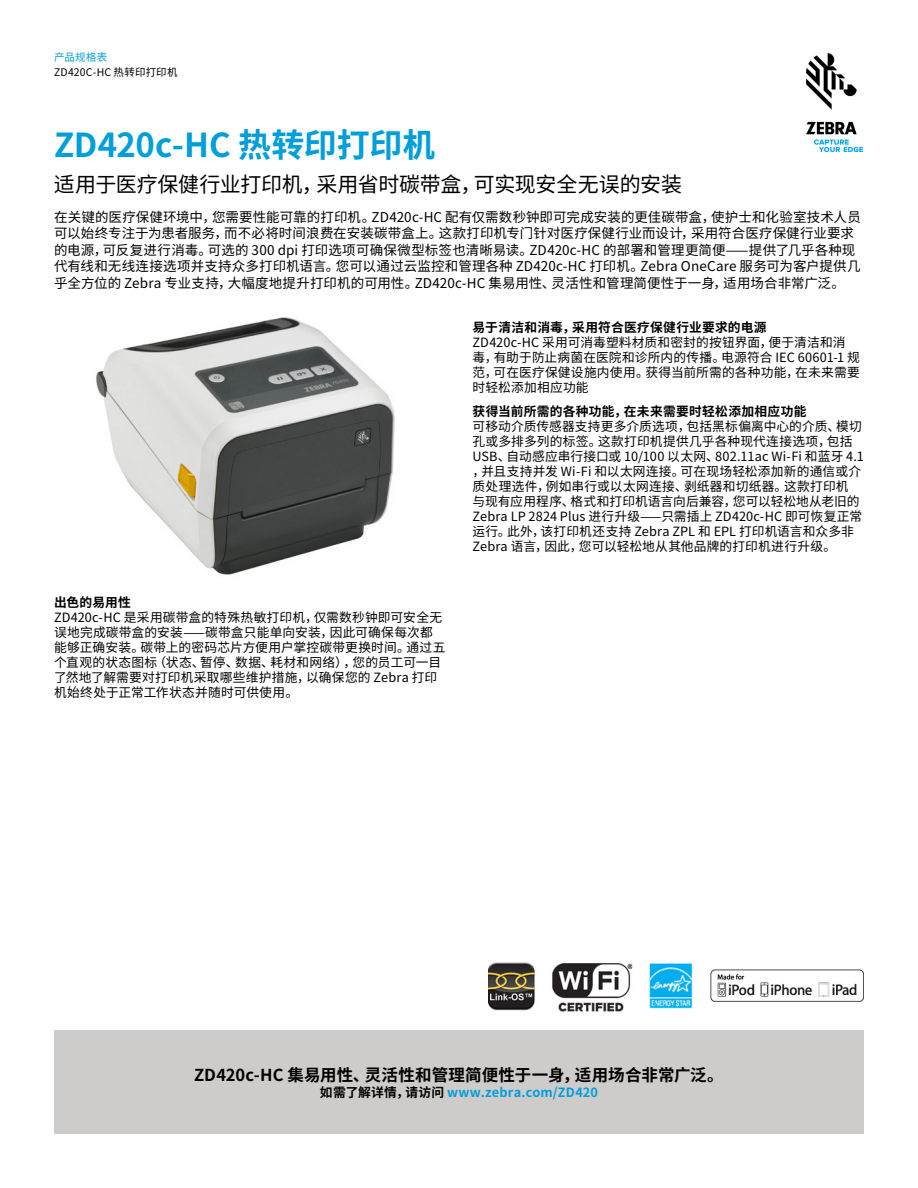
<style>
.page{position:relative;width:918px;height:1188px;background:#fff}
.page>*{position:absolute;margin:0;border:0;box-sizing:border-box;transform-origin:0 0}
.t1{font:700 33px "Noto Sans CJ Ksc";letter-spacing:-.005em;color:#009edb}
.t2{font:21px "Noto Sans CJ Ksc";letter-spacing:-.015em;color:#000}
.t3{font:700 16.5px "Noto Sans CJ Ksc";color:#000}
.t4{font:13.5px/16.5px "Noto Sans CJ Ksc";letter-spacing:.005em;color:#000}
.t5{font:12.75px/15px "Noto Sans CJ Ksc";letter-spacing:.01em;color:#000}
.t6{font:700 12.75px "Noto Sans CJ Ksc";letter-spacing:.02em;color:#000}
.t7{font:700 12.75px "Noto Sans CJ Ksc";letter-spacing:.015em;color:#009edb}
.t8{font:10.5px "Noto Sans CJ Ksc";letter-spacing:.015em;color:#000}
.t9{font:10.5px "Noto Sans CJ Ksc";letter-spacing:.025em;color:#009edb}
.s1{color:#000}
</style>
<div class="page">
<img style="left:806px;top:54px;width:56px;height:97px">
<div style="left:54px;top:1031px;width:810px;height:103px;background:#cdccca"></div>
<img style="left:489px;top:962px;width:375px;height:50px">
<img style="left:96px;top:317px;width:299px;height:258px">
<p class="t9" style="left:54px;top:52px;width:55px">产品规格表</p>
<p class="t8" style="left:54px;top:66px;width:125px">ZD420C-HC 热转印打印机</p>
<h1 class="t1" style="left:54px;top:127px;width:383px">ZD420c-HC 热转印打印机</h1>
<h2 class="t2" style="left:54px;top:172px;width:630px">适用于医疗保健行业打印机，采用省时碳带盒，可实现安全无误的安装</h2>
<p class="t4" style="left:54px;top:209px;width:808px">在关键的医疗保健环境中，您需要性能可靠的打印机。ZD420c-HC 配有仅需数秒钟即可完成安装的更佳碳带盒，使护士和化验室技术人员可以始终专注于为患者服务，而不必将时间浪费在安装碳带盒上。这款打印机专门针对医疗保健行业而设计，采用符合医疗保健行业要求的电源，可反复进行消毒。可选的 300 dpi 打印选项可确保微型标签也清晰易读。ZD420c-HC 的部署和管理更简便——提供了几乎各种现代有线和无线连接选项并支持众多打印机语言。您可以通过云监控和管理各种 ZD420c-HC 打印机。Zebra OneCare 服务可为客户提供几乎全方位的 Zebra 专业支持，大幅度地提升打印机的可用性。ZD420c-HC 集易用性、灵活性和管理简便性于一身，适用场合非常广泛。</p>
<p class="t6" style="left:54px;top:595px;width:78px">出色的易用性</p>
<p class="t5" style="left:54px;top:610px;width:393px">ZD420c-HC 是采用碳带盒的特殊热敏打印机，仅需数秒钟即可安全无误地完成碳带盒的安装——碳带盒只能单向安装，因此可确保每次都能够正确安装。碳带上的密码芯片方便用户掌控碳带更换时间。通过五个直观的状态图标（状态、暂停、数据、耗材和网络），您的员工可一目了然地了解需要对打印机采取哪些维护措施，以确保您的 Zebra 打印机始终处于正常工作状态并随时可供使用。</p>
<p class="t6" style="left:472px;top:320px;width:296px">易于清洁和消毒，采用符合医疗保健行业要求的电源</p>
<p class="t5" style="left:472px;top:335px;width:389px">ZD420c-HC 采用可消毒塑料材质和密封的按钮界面，便于清洁和消毒，有助于防止病菌在医院和诊所内的传播。电源符合 IEC 60601-1 规范，可在医疗保健设施内使用。获得当前所需的各种功能，在未来需要时轻松添加相应功能</p>
<p class="t6" style="left:472px;top:404px;width:335px">获得当前所需的各种功能，在未来需要时轻松添加相应功能</p>
<p class="t5" style="left:472px;top:419px;width:393px">可移动介质传感器支持更多介质选项，包括黑标偏离中心的介质、模切孔或多排多列的标签。这款打印机提供几乎各种现代连接选项，包括USB、自动感应串行接口或 10/100 以太网、802.11ac Wi-Fi 和蓝牙 4.1，并且支持并发 Wi-Fi 和以太网连接。可在现场轻松添加新的通信或介质处理选件，例如串行或以太网连接、剥纸器和切纸器。这款打印机与现有应用程序、格式和打印机语言向后兼容，您可以轻松地从老旧的Zebra LP 2824 Plus 进行升级——只需插上 ZD420c-HC 即可恢复正常运行。此外，该打印机还支持 Zebra ZPL 和 EPL 打印机语言和众多非Zebra 语言，因此，您可以轻松地从其他品牌的打印机进行升级。</p>
<p class="t3" style="left:194px;top:1066px;width:531px">ZD420c-HC 集易用性、灵活性和管理简便性于一身，适用场合非常广泛。</p>
<p class="t7" style="left:320px;top:1085px;width:280px"><span class="s1">如需了解详情，请访问</span> www.zebra.com/ZD420</p>
</div>
